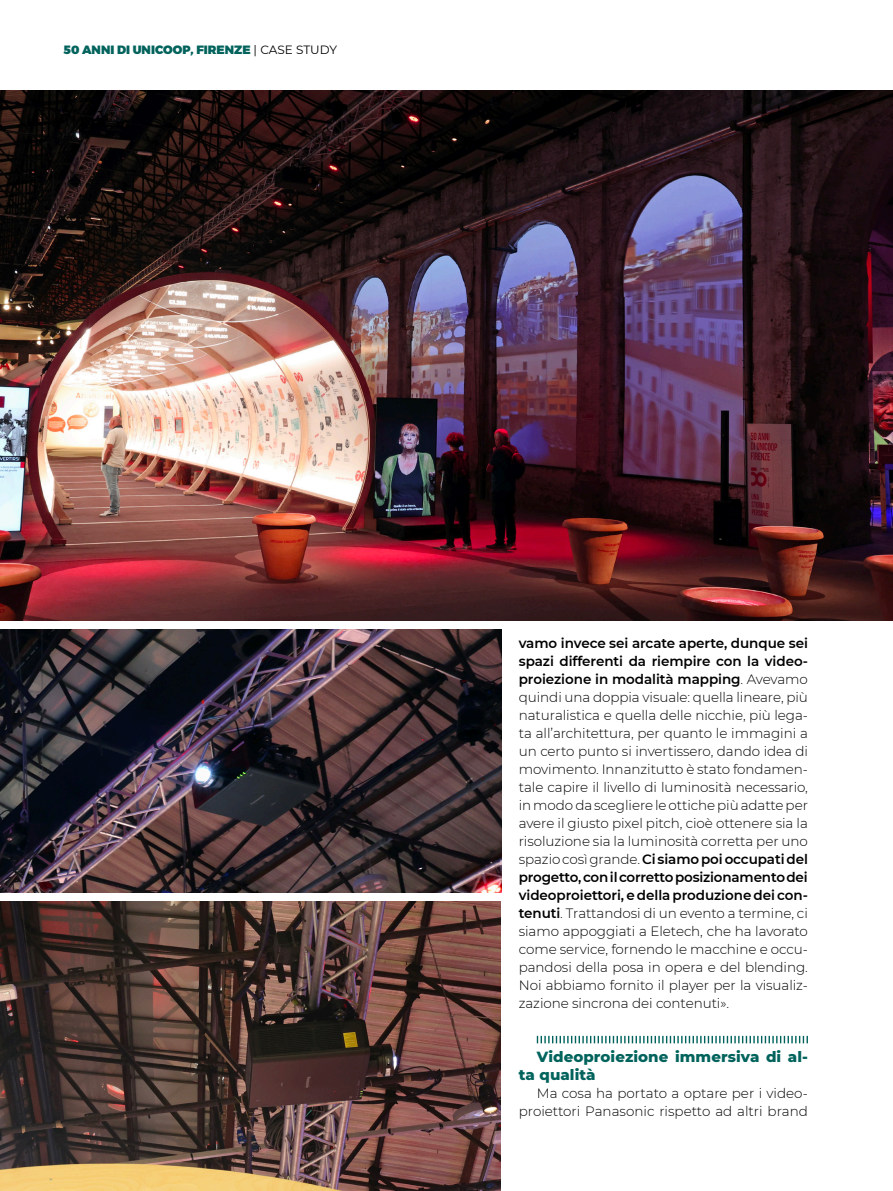
<style>
.page{position:relative;width:893px;height:1191px;background:#fff}
.page>*{position:absolute;margin:0;border:0;box-sizing:border-box;transform-origin:0 0}
.Capitoletto{font:800 15px/18px "Montserrat";letter-spacing:.005em;color:#01635c}
.Testo{font:300 13.5px/18px "Montserrat";letter-spacing:-.005em;color:#000;text-align:justify}
.Layout_Titolo_SX{font:900 12px "Montserrat";color:#01635c}
.s1{font-weight:400;color:#000}
.s2{font-weight:600}
</style>
<div class="page">
<img style="left:0;top:90px;width:893px;height:530px">
<svg style="left:537px;top:1035px;width:271px;height:8px"></svg>
<img style="left:0;top:630px;width:502px;height:262px">
<img style="left:0;top:901px;width:500px;height:290px">
<p class="Layout_Titolo_SX" style="left:63px;top:40px;width:275px">50 ANNI DI UNICOOP, FIRENZE <span class="s1">| CASE STUDY</span></p>
<p class="Testo" style="left:519px;top:634px;width:291px"><span class="s2">vamo invece sei arcate aperte, dunque sei spazi differenti da riempire con la video&shy;proiezione in modalità mapping</span>. Avevamo quindi una doppia visuale: quella lineare, più naturalistica e quella delle nicchie, più lega&shy;ta all’architettura, per quanto le immagini a un certo punto si invertissero, dando idea di movimento. Innanzitutto è stato fondamen&shy;tale capire il livello di luminosità necessario, in modo da scegliere le ottiche più adatte per avere il giusto pixel pitch, cioè ottenere sia la risoluzione sia la luminosità corretta per uno spazio così grande. <span class="s2">Ci siamo poi occupati del progetto, con il corretto posizionamento dei videoproiettori, e della produzione dei con&shy;tenuti</span>. Trattandosi di un evento a termine, ci siamo appoggiati a Eletech, che ha lavorato come service, fornendo le macchine e occu&shy;pandosi della posa in opera e del blending.<br>Noi abbiamo fornito il player per la visualiz&shy;zazione sincrona dei contenuti».</p>
<p class="Capitoletto" style="left:519px;top:1047px;width:291px;text-indent:18px">Videoproiezione immersiva di al&shy;ta qualità</p>
<p class="Testo" style="left:519px;top:1084px;width:291px;text-align:right">Ma cosa ha portato a optare per i video&shy;proiettori Panasonic rispetto ad altri brand</p>
</div>
